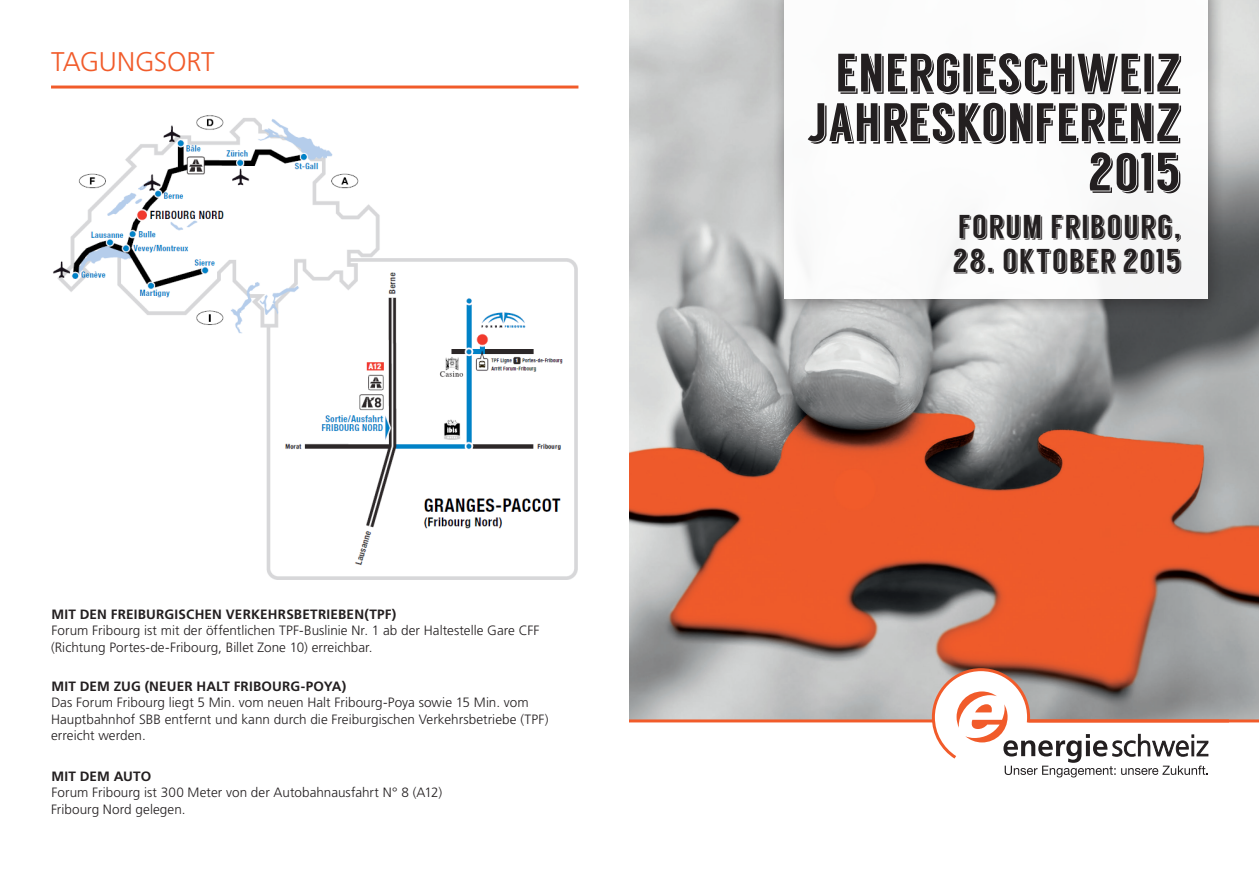
<style>
.page{position:relative;width:1259px;height:893px;background:#fff}
.page>*{position:absolute;margin:0;border:0;box-sizing:border-box;transform-origin:0 0}
.Titelseite_Titel{font:54px/49.5px "Langdon";letter-spacing:-.005em;color:#231f20;text-align:right}
.Tiitelseite_Untertit{font:33px "Langdon";letter-spacing:.015em;color:#231f20}
.Kapiteltitel{font:300 27px "Frutiger LT Std";letter-spacing:-.01em;color:#f15b2a}
.Fliesstext_ohne_Rast{font:300 13.5px/16.5px "Frutiger LT Std";letter-spacing:.005em;color:#231f20}
.Paragraphentitel{font:700 13.5px "Frutiger LT Std";letter-spacing:.015em;color:#231f20}
</style>
<div class="page">
<img style="left:629px;top:0;width:630px;height:719px">
<hr style="left:629px;top:719px;width:630px;height:3px;background:#f15b2a">
<svg style="left:930px;top:668px;width:302px;height:109px"></svg>
<div style="left:772px;top:0;width:452px;height:316px;background:#231f20;opacity:.45"></div>
<div style="left:784px;top:0;width:424px;height:299px;background:#fff"></div>
<hr style="left:51px;top:86px;width:527px;height:3px;background:#f15b2a">
<img style="left:53px;top:115px;width:525px;height:465px">
<p class="Kapiteltitel" style="left:51px;top:47px;width:165px">TAGUNGSORT</p>
<p class="Paragraphentitel" style="left:51px;top:606px;width:346px">MIT DEN FREIBURGISCHEN VERKEHRSBETRIEBEN(TPF)</p>
<p class="Fliesstext_ohne_Rast" style="left:51px;top:622px;width:490px">Forum Fribourg ist mit der öffentlichen TPF-Buslinie Nr. 1 ab der Haltestelle Gare CFF (Richtung Portes-de-Fribourg, Billet Zone 10) erreichbar.</p>
<p class="Paragraphentitel" style="left:51px;top:678px;width:296px">MIT DEM ZUG (NEUER HALT FRIBOURG-POYA)</p>
<p class="Fliesstext_ohne_Rast" style="left:51px;top:694px;width:499px">Das Forum Fribourg liegt 5 Min. vom neuen Halt Fribourg-Poya sowie 15 Min. vom<br>Hauptbahnhof SBB entfernt und kann durch die Freiburgischen Verkehrsbetriebe (TPF) erreicht werden.</p>
<p class="Paragraphentitel" style="left:51px;top:768px;width:101px">MIT DEM AUTO</p>
<p class="Fliesstext_ohne_Rast" style="left:51px;top:784px;width:393px">Forum Fribourg ist 300 Meter von der Autobahnausfahrt N° 8 (A12)<br>Fribourg Nord gelegen.</p>
<p class="Titelseite_Titel" style="left:807px;top:49px;width:377px">ENERGIESCHWEIZ<br>JAHRESKONFERENZ<br>2015</p>
<p class="Tiitelseite_Untertit" style="left:958px;top:209px;width:226px">FORUM FRIBOURG,</p>
<p class="Tiitelseite_Untertit" style="left:953px;top:244px;width:231px">28. OKTOBER 2015</p>
</div>
